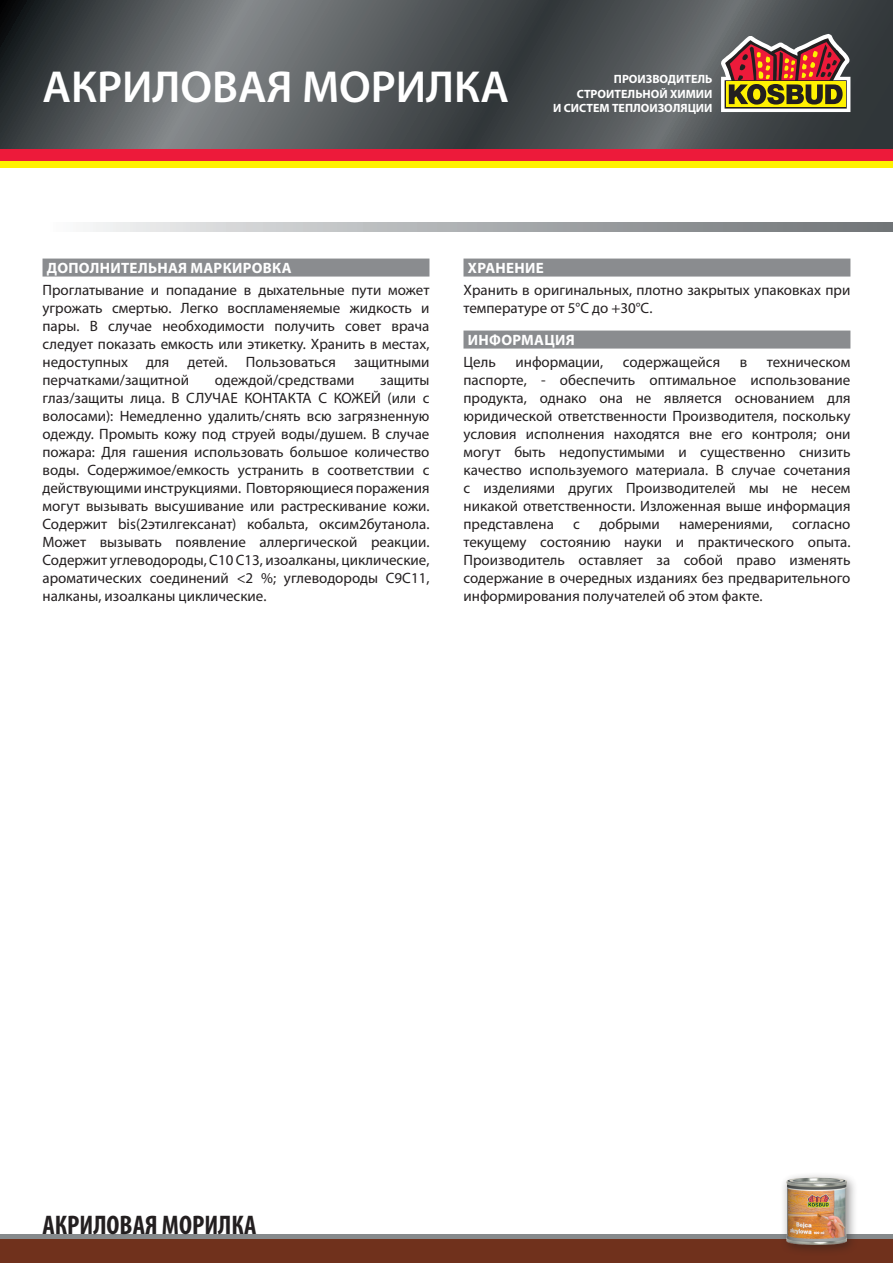
<style>
.page{position:relative;width:893px;height:1263px;background:#fff}
.page>*{position:absolute;margin:0;border:0;box-sizing:border-box;transform-origin:0 0}
.t1{font:600 45px "Myriad Pro";color:#fff}
.t2{font:700 condensed 27px "Myriad Pro";color:#231f20}
.t3{font:15px/18px "Myriad Pro";color:#231f20;text-align:justify}
.t4{font:700 15px "Myriad Pro";letter-spacing:.02em;color:#fff}
.t5{font:700 12px/14.4px "Myriad Pro";color:#fff;text-align:right}
</style>
<div class="page">
<div style="left:0;top:1238px;width:893px;height:25px;background:#70311c"></div>
<hr style="left:0;top:1234px;width:893px;height:4px;background:#868a8c">
<div style="left:780px;top:1171px;width:78px;height:85px;background:#231f20;opacity:.5"></div>
<img style="left:786px;top:1177px;width:61px;height:67px">
<svg style="left:90px;top:223px;width:803px;height:8px;background:#acafb0"></svg>
<svg style="left:0;top:0;width:893px;height:149px;background:#515658"></svg>
<svg style="left:717px;top:31px;width:136px;height:83px;background:#966c4a"></svg>
<div style="left:0;top:149px;width:893px;height:13px;background:#ed1a3a"></div>
<div style="left:0;top:162px;width:893px;height:6px;background:#fff101"></div>
<div style="left:43px;top:259px;width:386px;height:18px;background:#8a8c8f"></div>
<div style="left:463px;top:259px;width:387px;height:18px;background:#8a8c8f"></div>
<div style="left:463px;top:331px;width:387px;height:18px;background:#8a8c8f"></div>
<h1 class="t1" style="left:43px;top:62px;width:468px">АКРИЛОВАЯ МОРИЛКА</h1>
<p class="t5" style="left:553px;top:72px;width:161px">ПРОИЗВОДИТЕЛЬ<br>СТРОИТЕЛЬНОЙ ХИМИИ<br>И СИСТЕМ ТЕПЛОИЗОЛЯЦИИ</p>
<p class="t4" style="left:47px;top:260px;width:246px">ДОПОЛНИТЕЛЬНАЯ МАРКИРОВКА</p>
<p class="t3" style="left:43px;top:280px;width:388px">Проглатывание и попадание в дыхательные пути может угрожать смертью. Легко воспламеняемые жидкость и пары. В случае необходимости получить совет врача следует показать емкость или этикетку. Хранить в местах, недоступных для детей. Пользоваться защитными перчатками/защитной</p>
<p class="t3" style="left:215px;top:370px;width:141px">одеждой/средствами</p>
<p class="t3" style="left:43px;top:370px;width:388px;text-indent:338px">защиты глаз/защиты лица. В СЛУЧАЕ КОНТАКТА С КОЖЕЙ (или с волосами): Немедленно удалить/снять всю загрязненную одежду. Промыть кожу под струей воды/душем. В случае пожара: Для гашения использовать большое количество воды. Содержимое/емкость устранить в соответствии с действующими инструкциями. Повторяющиеся поражения могут вызывать высушивание или растрескивание кожи.<br>Содержит bis(2этилгексанат) кобальта, оксим2бутанола.<br>Может вызывать появление аллергической реакции.<br>Содержит углеводороды, С10 С13, изоалканы, циклические, ароматических соединений &lt;2 %; углеводороды С9С11, налканы, изоалканы циклические.</p>
<p class="t4" style="left:468px;top:260px;width:77px">ХРАНЕНИЕ</p>
<p class="t3" style="left:463px;top:280px;width:388px">Хранить в оригинальных, плотно закрытых упаковках при температуре от 5°C до +30°C.</p>
<p class="t4" style="left:468px;top:332px;width:108px">ИНФОРМАЦИЯ</p>
<p class="t3" style="left:463px;top:352px;width:34px">Цель</p>
<p class="t3" style="left:515px;top:352px;width:89px">информации,</p>
<p class="t3" style="left:623px;top:352px;width:99px">содержащейся</p>
<p class="t3" style="left:740px;top:352px;width:9px">в</p>
<p class="t3" style="left:463px;top:352px;width:388px;text-indent:303px">техническом паспорте, - обеспечить оптимальное использование продукта, однако она не является основанием для юридической ответственности Производителя, поскольку условия исполнения находятся вне его контроля; они могут быть недопустимыми и существенно снизить качество используемого материала. В случае сочетания с изделиями других Производителей мы не несем никакой ответственности. Изложенная выше информация представлена</p>
<p class="t3" style="left:573px;top:514px;width:8px">с</p>
<p class="t3" style="left:599px;top:514px;width:62px">добрыми</p>
<p class="t3" style="left:679px;top:514px;width:95px">намерениями,</p>
<p class="t3" style="left:463px;top:514px;width:388px;text-indent:329px">согласно текущему состоянию науки и практического опыта.<br>Производитель оставляет за собой право изменять содержание в очередных изданиях без предварительного информирования получателей об этом факте.</p>
<h2 class="t2" style="left:43px;top:1210px;width:215px">АКРИЛОВАЯ МОРИЛКА</h2>
</div>
